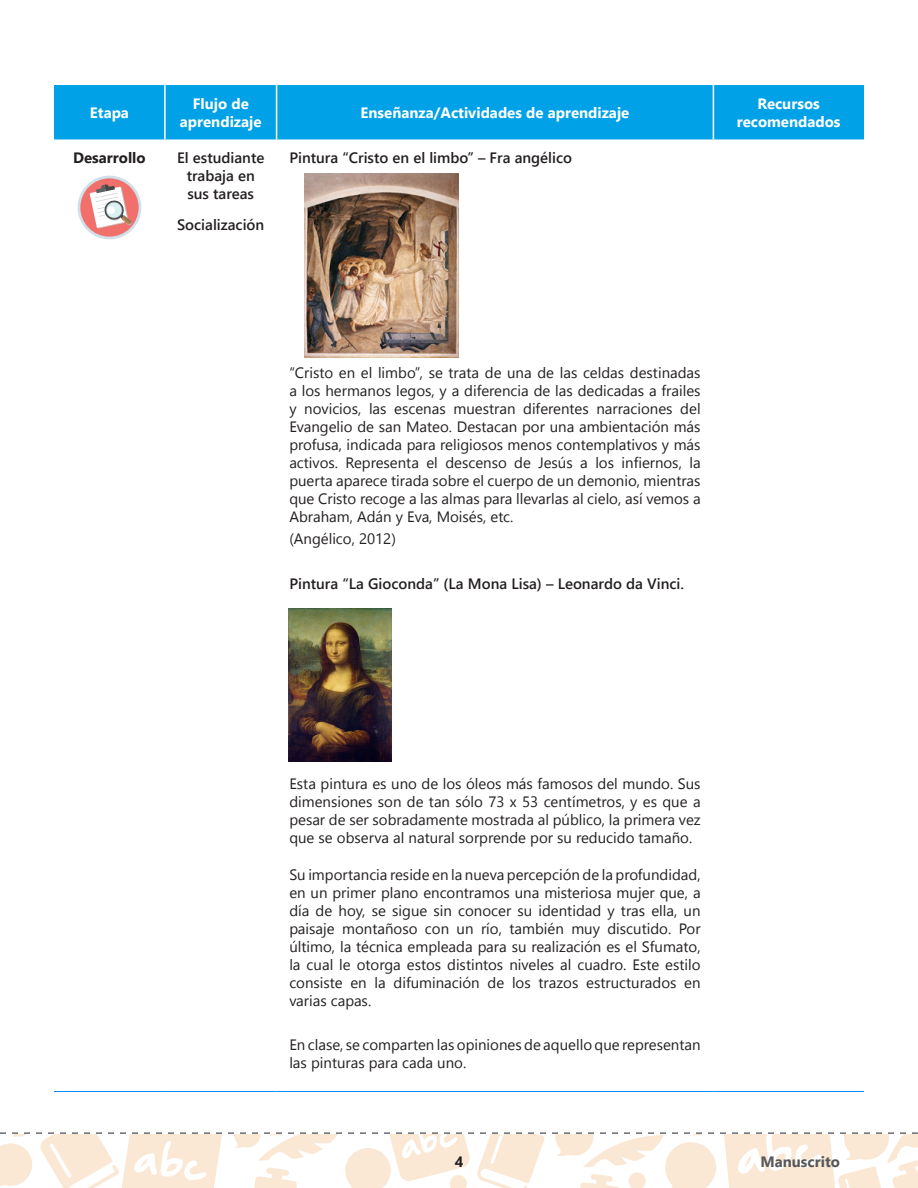
<style>
.page{position:relative;width:918px;height:1188px;background:#fff}
.page>*{position:absolute;margin:0;border:0;box-sizing:border-box;transform-origin:0 0}
.Tex_gen{font:15px/18px "Segoe UI";color:#231f20;text-align:justify}
.Tex_gen-2{font:600 15px/18px "Segoe UI";color:#231f20;text-align:center}
.Tex_gen-3{font:700 15px/18px "Segoe UI";color:#fff;text-align:center}
.Tex_gen-4{font:700 15px "Segoe UI";color:#231f20}
.t1{font:700 15px "Segoe UI";color:#57585a}
</style>
<div class="page">
<svg style="left:0;top:1132px;width:918px;height:56px"></svg>
<div style="left:54px;top:85px;width:810px;height:54px;background:#00a1e6"></div>
<hr style="left:164px;top:85px;width:2px;height:54px;background:#fff">
<hr style="left:276px;top:85px;width:1px;height:54px;background:#fff">
<hr style="left:713px;top:85px;width:1px;height:54px;background:#fff">
<hr style="left:54px;top:1091px;width:111px;height:1px;background:#008cff">
<hr style="left:165px;top:1091px;width:112px;height:1px;background:#008cff">
<hr style="left:277px;top:1091px;width:436px;height:1px;background:#008cff">
<hr style="left:713px;top:1091px;width:151px;height:1px;background:#008cff">
<div style="left:78px;top:176px;width:63px;height:63px;background:#cfe0ea;border-radius:50%"></div>
<div style="left:80px;top:178px;width:59px;height:59px;background:#f2706b;border-radius:50%"></div>
<svg style="left:90px;top:184px;width:42px;height:45px"></svg>
<img style="left:305px;top:173px;width:154px;height:184px">
<img style="left:288px;top:608px;width:103px;height:154px">
<p class="Tex_gen-3" style="left:90px;top:103px;width:41px">Etapa</p>
<p class="Tex_gen-3" style="left:180px;top:94px;width:83px">Flujo de aprendizaje</p>
<p class="Tex_gen-3" style="left:361px;top:103px;width:270px">Enseñanza/Actividades de aprendizaje</p>
<p class="Tex_gen-3" style="left:737px;top:94px;width:105px">Recursos recomendados</p>
<p class="Tex_gen-4" style="left:73px;top:145px;width:74px">Desarrollo</p>
<p class="Tex_gen-2" style="left:177px;top:148px;width:89px">El estudiante trabaja en sus tareas</p>
<p class="Tex_gen-2" style="left:177px;top:215px;width:89px">Socialización</p>
<p class="Tex_gen-2" style="left:289px;top:148px;width:284px">Pintura “Cristo en el limbo” – Fra angélico</p>
<p class="Tex_gen" style="left:289px;top:363px;width:413px">“Cristo en el limbo”, se trata de una de las celdas destinadas a los hermanos legos, y a diferencia de las dedicadas a frailes y novicios, las escenas muestran diferentes narraciones del Evangelio de san Mateo. Destacan por una ambientación más profusa, indicada para religiosos menos contemplativos y más activos. Representa el descenso de Jesús a los infiernos, la puerta aparece tirada sobre el cuerpo de un demonio, mientras que Cristo recoge a las almas para llevarlas al cielo, así vemos a Abraham, Adán y Eva, Moisés, etc.</p>
<p class="Tex_gen" style="left:289px;top:530px;width:108px">(Angélico, 2012)</p>
<p class="Tex_gen-2" style="left:289px;top:574px;width:396px">Pintura “La Gioconda” (La Mona Lisa) – Leonardo da Vinci.</p>
<p class="Tex_gen" style="left:289px;top:774px;width:413px">Esta pintura es uno de los óleos más famosos del mundo. Sus dimensiones son de tan sólo 73 x 53 centímetros, y es que a pesar de ser sobradamente mostrada al público, la primera vez que se observa al natural sorprende por su reducido tamaño.</p>
<p class="Tex_gen" style="left:289px;top:865px;width:413px">Su importancia reside en la nueva percepción de la profundidad, en un primer plano encontramos una misteriosa mujer que, a día de hoy, se sigue sin conocer su identidad y tras ella, un paisaje montañoso con un río, también muy discutido. Por último, la técnica empleada para su realización es el Sfumato, la cual le otorga estos distintos niveles al cuadro. Este estilo consiste en la difuminación de los trazos estructurados en varias capas.</p>
<p class="Tex_gen" style="left:289px;top:1035px;width:413px">En clase, se comparten las opiniones de aquello que representan las pinturas para cada uno.</p>
<p class="Tex_gen-4" style="left:455px;top:1150px;width:10px">4</p>
<p class="t1" style="left:760px;top:1149px;width:81px">Manuscrito</p>
</div>
